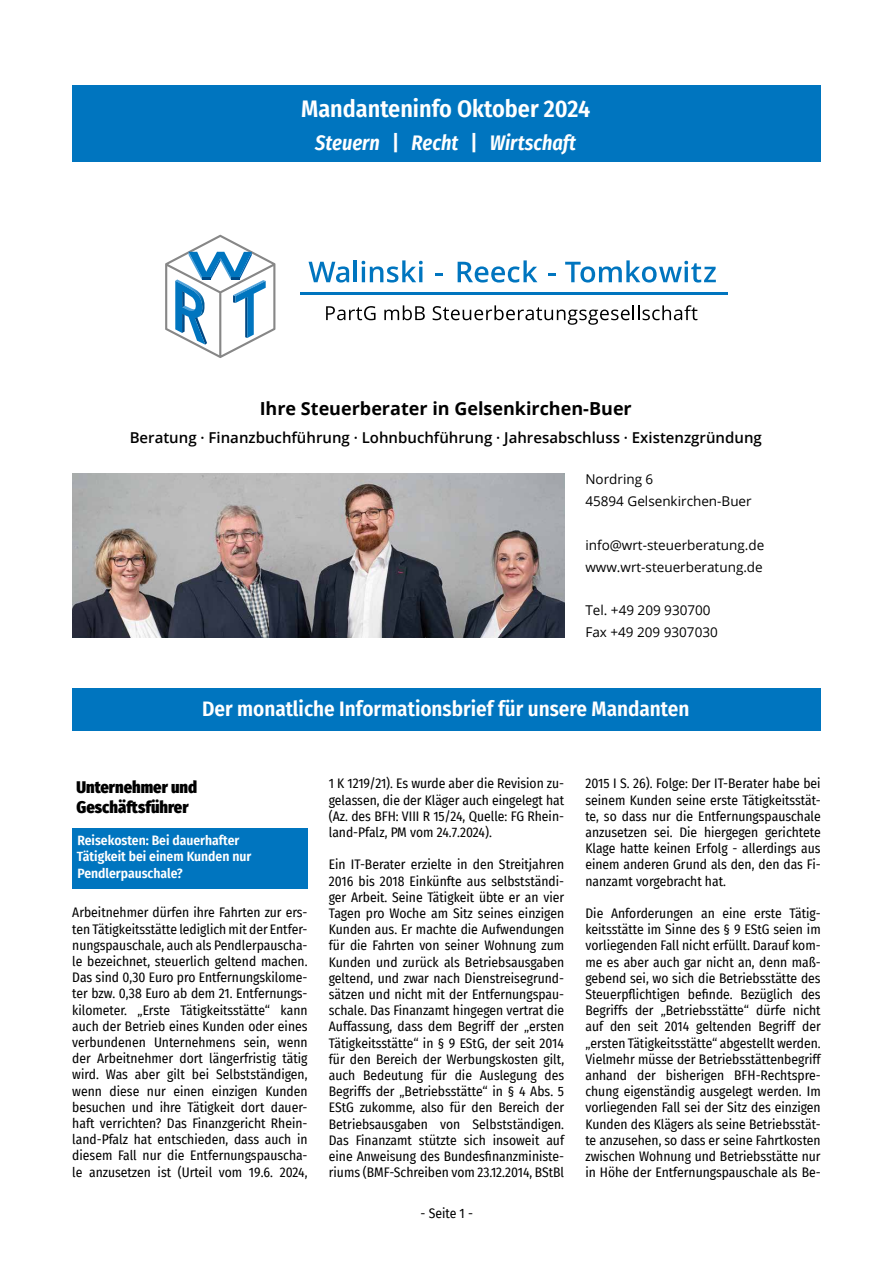
<style>
.page{position:relative;width:893px;height:1263px;background:#fff}
.page>*{position:absolute;margin:0;border:0;box-sizing:border-box;transform-origin:0 0}
.t1{font:600 24px "Fira Sans Condensed";color:#fff}
.t2{font:600 21px "Fira Sans Condensed";color:#fff}
.t3{font:italic 600 21px "Fira Sans Condensed";color:#fff}
.t4{font:700 18px "Open Sans";color:#000}
.t5{font:900 16.5px/19.8px "Fira Sans Condensed";color:#000}
.t6{font:600 15px "Open Sans";color:#000}
.t7{font:13.5px/16.2px "Fira Sans Condensed";color:#000;text-align:justify}
.t8{font:13.5px/21.9px "Open Sans";color:#000}
.t9{font:600 13.5px/16.2px "Fira Sans Condensed";color:#fff}
.s1{font-style:normal}
</style>
<div class="page">
<div style="left:72px;top:828px;width:236px;height:60px;background:#0075bf"></div>
<div style="left:72px;top:689px;width:749px;height:42px;background:#0075bf"></div>
<div style="left:72px;top:86px;width:749px;height:76px;background:#0075bf"></div>
<svg style="left:309px;top:262px;width:40px;height:20px"></svg>
<hr style="left:354px;top:260px;width:3px;height:22px;background:#0075bf">
<svg style="left:362px;top:260px;width:61px;height:22px"></svg>
<svg style="left:435px;top:273px;width:8px;height:3px"></svg>
<svg style="left:458px;top:260px;width:79px;height:22px"></svg>
<svg style="left:548px;top:273px;width:8px;height:3px"></svg>
<svg style="left:565px;top:260px;width:151px;height:22px"></svg>
<hr style="left:300px;top:292px;width:428px;height:2px;background:#0075bf">
<svg style="left:326px;top:306px;width:50px;height:14px"></svg>
<svg style="left:384px;top:305px;width:41px;height:15px"></svg>
<svg style="left:433px;top:305px;width:264px;height:20px"></svg>
<svg style="left:165px;top:235px;width:110px;height:123px"></svg>
<img style="left:72px;top:474px;width:492px;height:164px">
<h1 class="t1" style="left:301px;top:89px;width:291px">Mandanteninfo Oktober 2024</h1>
<h2 class="t3" style="left:315px;top:128px;width:262px">Steuern <span class="s1">|</span> Recht <span class="s1">|</span> Wirtschaft</h2>
<h3 class="t4" style="left:260px;top:395px;width:374px">Ihre Steuerberater in Gelsenkirchen-Buer</h3>
<p class="t6" style="left:130px;top:427px;width:634px">Beratung · Finanzbuchführung · Lohnbuchführung · Jahresabschluss · Existenzgründung</p>
<p class="t8" style="left:585px;top:468px;width:168px">Nordring 6<br>45894 Gelsenkirchen-Buer</p>
<p class="t8" style="left:585px;top:533px;width:180px">info@wrt-steuerberatung.de www.wrt-steuerberatung.de</p>
<p class="t8" style="left:585px;top:599px;width:134px">Tel. +49 209 930700<br>Fax +49 209 9307030</p>
<h2 class="t2" style="left:202px;top:691px;width:489px">Der monatliche Informationsbrief für unsere Mandanten</h2>
<p class="t5" style="left:77px;top:776px;width:122px">Unternehmer und<br>Geschäftsführer</p>
<p class="t9" style="left:77px;top:832px;width:176px">Reisekosten: Bei dauerhafter<br>Tätigkeit bei einem Kunden nur<br>Pendlerpauschale?</p>
<p class="t7" style="left:72px;top:904px;width:237px">Arbeitnehmer dürfen ihre Fahrten zur ers&shy;ten Tätigkeitsstätte lediglich mit der Entfer&shy;nungspauschale, auch als Pendlerpauscha&shy;le bezeichnet, steuerlich geltend machen.<br>Das sind 0,30 Euro pro Entfernungskilome&shy;ter bzw. 0,38 Euro ab dem 21. Entfernungs&shy;kilometer. „Erste Tätigkeitsstätte“ kann auch der Betrieb eines Kunden oder eines verbundenen Unternehmens sein, wenn der Arbeitnehmer dort längerfristig tätig wird. Was aber gilt bei Selbstständigen, wenn diese nur einen einzigen Kunden besuchen und ihre Tätigkeit dort dauer&shy;haft verrichten? Das Finanzgericht Rhein&shy;land-Pfalz hat entschieden, dass auch in diesem Fall nur die Entfernungspauscha&shy;le anzusetzen ist (Urteil vom 19.6. 2024,</p>
<p class="t7" style="left:329px;top:775px;width:237px">1 K 1219/21). Es wurde aber die Revision zu&shy;gelassen, die der Kläger auch eingelegt hat (Az. des BFH: VIII R 15/24, Quelle: FG Rhein&shy;land-Pfalz, PM vom 24.7.2024).</p>
<p class="t7" style="left:329px;top:856px;width:237px">Ein IT-Berater erzielte in den Streitjahren 2016 bis 2018 Einkünfte aus selbstständi&shy;ger Arbeit. Seine Tätigkeit übte er an vier Tagen pro Woche am Sitz seines einzigen Kunden aus. Er machte die Aufwendungen für die Fahrten von seiner Wohnung zum Kunden und zurück als Betriebsausgaben geltend, und zwar nach Dienstreisegrund&shy;sätzen und nicht mit der Entfernungspau&shy;schale. Das Finanzamt hingegen vertrat die Auffassung, dass dem Begriff der „ersten Tätigkeitsstätte“ in § 9 EStG, der seit 2014 für den Bereich der Werbungskosten gilt, auch Bedeutung für die Auslegung des Begriffs der „Betriebsstätte“ in § 4 Abs. 5<br>EStG zukomme, also für den Bereich der Betriebsausgaben von Selbstständigen.<br>Das Finanzamt stützte sich insoweit auf eine Anweisung des Bundesfinanzministe&shy;riums (BMF-Schreiben vom 23.12.2014, BStBl</p>
<p class="t7" style="left:421px;top:1205px;width:54px">- Seite 1 -</p>
<p class="t7" style="left:585px;top:775px;width:237px">2015 I S. 26). Folge: Der IT-Berater habe bei seinem Kunden seine erste Tätigkeitsstät&shy;te, so dass nur die Entfernungspauschale anzusetzen sei. Die hiergegen gerichtete Klage hatte keinen Erfolg - allerdings aus einem anderen Grund als den, den das Fi&shy;nanzamt vorgebracht hat.</p>
<p class="t7" style="left:585px;top:905px;width:237px">Die Anforderungen an eine erste Tätig&shy;keitsstätte im Sinne des § 9 EStG seien im vorliegenden Fall nicht erfüllt. Darauf kom&shy;me es aber auch gar nicht an, denn maß&shy;gebend sei, wo sich die Betriebsstätte des Steuerpflichtigen befinde. Bezüglich des Begriffs der „Betriebsstätte“ dürfe nicht auf den seit 2014 geltenden Begriff der „ersten Tätigkeitsstätte“ abgestellt werden.<br>Vielmehr müsse der Betriebsstättenbegriff anhand der bisherigen BFH-Rechtspre&shy;chung eigenständig ausgelegt werden. Im vorliegenden Fall sei der Sitz des einzigen Kunden des Klägers als seine Betriebsstät&shy;te anzusehen, so dass er seine Fahrtkosten zwischen Wohnung und Betriebsstätte nur in Höhe der Entfernungspauschale als Be-</p>
</div>
